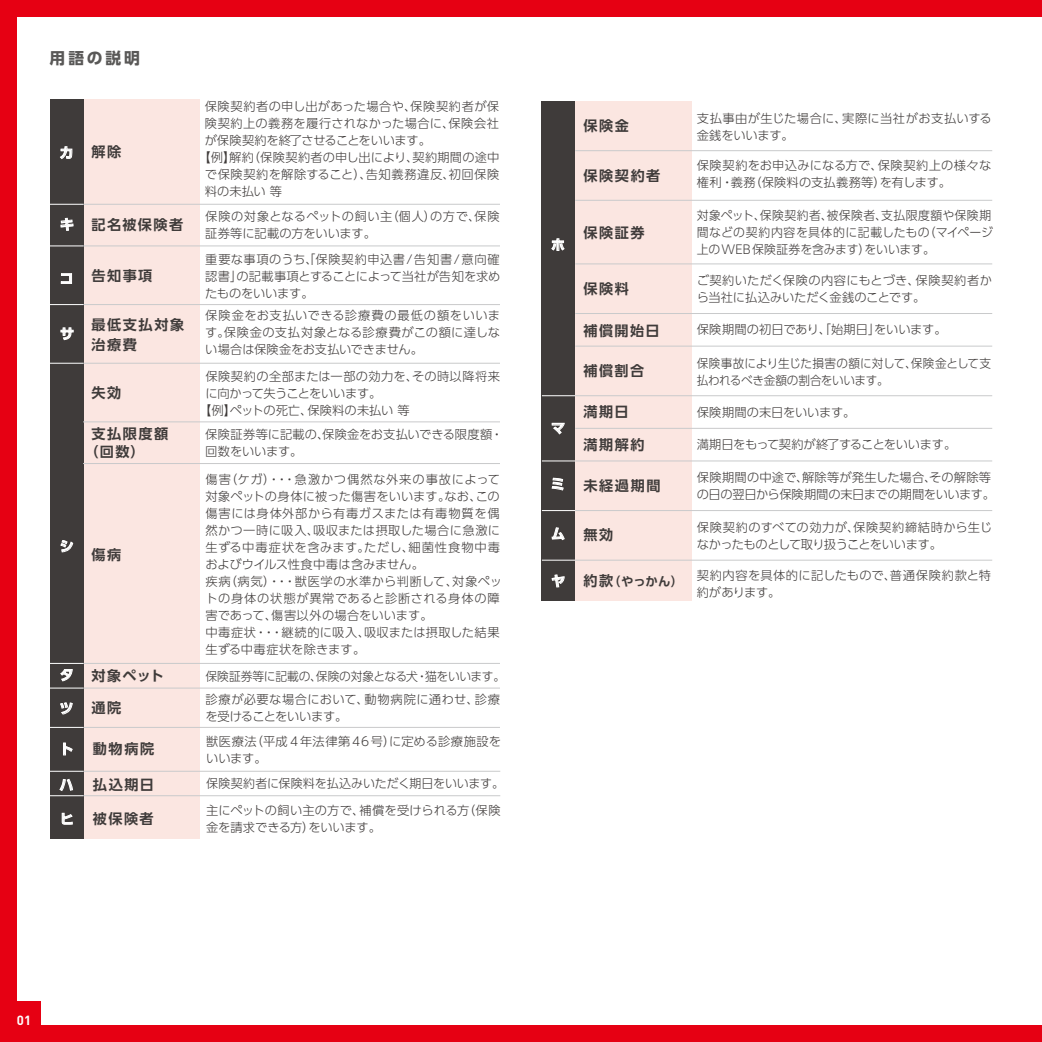
<style>
.page{position:relative;width:1042px;height:1042px;background:#e60013}
.page>*{position:absolute;margin:0;border:0;box-sizing:border-box;transform-origin:0 0}
.t1{font:700 15.75px "UD Shin Go Pro";letter-spacing:.18em;color:#595857}
.t2{font:700 14px/19.8px "UD Shin Go Pro De";letter-spacing:.11em;color:#3f3b3a}
.t3{font:700 13.83px "UD Shin Go Pro De";color:#fff}
.t4{font:700 13.12px "DIN Pro";color:#fff}
.t5{font:300 12.25px/17px "UD Shin Go Pro";letter-spacing:.015em;color:#3f3b3a}
.t6{font:300 12.25px/17px "UD Shin Go Pro";letter-spacing:-.015em;color:#3f3b3a}
.t7{font:300 12.25px/17px "UD Shin Go Pro";letter-spacing:-.005em;color:#3f3b3a}
.t8{font:300 12.25px/22.9px "UD Shin Go Pro";letter-spacing:.015em;color:#3f3b3a;scale:.96 1}
.t9{font:300 12.25px "UD Shin Go Pro";letter-spacing:.045em;color:#3f3b3a}
.t10{font:300 12.25px/17px "UD Shin Go Pro";letter-spacing:-.02em;color:#3f3b3a;scale:.95 1}
.t11{font:300 12.25px "UD Shin Go Pro";letter-spacing:.035em;color:#3f3b3a}
.t12{font:300 12.25px "UD Shin Go Pro";letter-spacing:-.03em;color:#3f3b3a}
.t13{font:300 12.25px "UD Shin Go Pro";letter-spacing:-.02em;color:#3f3b3a}
.t14{font:300 12.25px "UD Shin Go Pro";letter-spacing:-.045em;color:#3f3b3a}
.t15{font:300 12.25px "UD Shin Go Pro";letter-spacing:-.01em;color:#3f3b3a}
.t16{font:300 12.25px "UD Shin Go Pro";letter-spacing:-.025em;color:#3f3b3a}
.t17{font:700 12.25px "UD Shin Go Pro De";color:#3f3b3a}
.s1{font-size:14px}
</style>
<div class="page">
<div style="left:17px;top:17px;width:1025px;height:1007px;background:#fff"></div>
<div style="left:83px;top:99px;width:117px;height:739px;background:#fbe6e1"></div>
<div style="left:50px;top:99px;width:33px;height:739px;background:#3f3b3a"></div>
<div style="left:575px;top:101px;width:117px;height:499px;background:#fbe6e1"></div>
<div style="left:542px;top:101px;width:33px;height:499px;background:#3f3b3a"></div>
<svg style="left:60px;top:218px;width:14px;height:13px"></svg>
<svg style="left:60px;top:146px;width:12px;height:13px"></svg>
<svg style="left:61px;top:273px;width:11px;height:11px"></svg>
<svg style="left:61px;top:327px;width:13px;height:13px"></svg>
<svg style="left:551px;top:238px;width:14px;height:13px"></svg>
<svg style="left:552px;top:423px;width:13px;height:11px"></svg>
<svg style="left:552px;top:478px;width:12px;height:12px"></svg>
<svg style="left:552px;top:527px;width:13px;height:13px"></svg>
<svg style="left:552px;top:574px;width:12px;height:13px"></svg>
<hr style="left:83px;top:204px;width:417px;height:1px;background:#c9cacb">
<hr style="left:83px;top:771px;width:417px;height:1px;background:#c9cacb">
<hr style="left:575px;top:560px;width:417px;height:1px;background:#c9cacb">
<hr style="left:575px;top:428px;width:417px;height:1px;background:#c9cacb">
<hr style="left:575px;top:395px;width:417px;height:1px;background:#c9cacb">
<hr style="left:575px;top:346px;width:417px;height:1px;background:#c9cacb">
<hr style="left:575px;top:313px;width:417px;height:1px;background:#c9cacb">
<hr style="left:575px;top:263px;width:417px;height:1px;background:#c9cacb">
<hr style="left:575px;top:200px;width:417px;height:1px;background:#c9cacb">
<hr style="left:575px;top:150px;width:417px;height:1px;background:#c9cacb">
<hr style="left:575px;top:460px;width:417px;height:1px;background:#c9cacb">
<hr style="left:575px;top:510px;width:417px;height:1px;background:#c9cacb">
<hr style="left:542px;top:560px;width:33px;height:1px;background:#fff">
<hr style="left:542px;top:395px;width:33px;height:1px;background:#fff">
<hr style="left:542px;top:460px;width:33px;height:1px;background:#fff">
<hr style="left:542px;top:510px;width:33px;height:1px;background:#fff">
<hr style="left:83px;top:245px;width:417px;height:1px;background:#c9cacb">
<hr style="left:83px;top:304px;width:417px;height:1px;background:#c9cacb">
<hr style="left:50px;top:304px;width:33px;height:1px;background:#fff">
<hr style="left:50px;top:363px;width:33px;height:1px;background:#fff">
<hr style="left:50px;top:245px;width:33px;height:1px;background:#fff">
<hr style="left:50px;top:663px;width:33px;height:1px;background:#fff">
<hr style="left:50px;top:204px;width:33px;height:1px;background:#fff">
<hr style="left:83px;top:363px;width:417px;height:1px;background:#c9cacb">
<hr style="left:83px;top:421px;width:417px;height:1px;background:#c9cacb">
<hr style="left:83px;top:463px;width:417px;height:1px;background:#c9cacb">
<hr style="left:50px;top:727px;width:33px;height:1px;background:#fff">
<svg style="left:60px;top:540px;width:13px;height:12px"></svg>
<svg style="left:60px;top:669px;width:13px;height:12px"></svg>
<svg style="left:60px;top:702px;width:13px;height:12px"></svg>
<svg style="left:63px;top:742px;width:10px;height:13px"></svg>
<svg style="left:59px;top:779px;width:14px;height:12px"></svg>
<svg style="left:62px;top:813px;width:11px;height:12px"></svg>
<hr style="left:83px;top:795px;width:417px;height:1px;background:#c9cacb">
<hr style="left:50px;top:795px;width:33px;height:1px;background:#fff">
<hr style="left:50px;top:771px;width:33px;height:1px;background:#fff">
<hr style="left:50px;top:687px;width:33px;height:1px;background:#fff">
<hr style="left:83px;top:663px;width:417px;height:1px;background:#c9cacb">
<hr style="left:83px;top:687px;width:417px;height:1px;background:#c9cacb">
<hr style="left:83px;top:727px;width:417px;height:1px;background:#c9cacb">
<div style="left:0;top:1001px;width:41px;height:41px;background:#e60013"></div>
<p class="t1" style="left:50px;top:45px;width:92px">用語の説明</p>
<p class="t3" style="left:60px;top:141px;width:15px">カ</p>
<p class="t2" style="left:91px;top:142px;width:31px">解除</p>
<p class="t3" style="left:60px;top:213px;width:15px">キ</p>
<p class="t3" style="left:60px;top:267px;width:15px">コ</p>
<p class="t3" style="left:60px;top:322px;width:15px">サ</p>
<p class="t2" style="left:91px;top:214px;width:93px">記名被保険者</p>
<p class="t2" style="left:91px;top:266px;width:62px">告知事項</p>
<p class="t2" style="left:91px;top:314px;width:94px">最低支払対象治療費</p>
<p class="t2" style="left:91px;top:382px;width:31px">失効</p>
<p class="t2" style="left:84px;top:424px;width:85px;line-height:18px;text-indent:7px">支払限度額（回数）</p>
<p class="t3" style="left:60px;top:535px;width:15px">シ</p>
<p class="t2" style="left:91px;top:544px;width:31px">傷病</p>
<p class="t3" style="left:60px;top:663px;width:15px">タ</p>
<p class="t3" style="left:59px;top:697px;width:15px">ツ</p>
<p class="t3" style="left:59px;top:738px;width:15px">ト</p>
<p class="t3" style="left:59px;top:773px;width:15px">ハ</p>
<p class="t3" style="left:60px;top:807px;width:15px">ヒ</p>
<p class="t2" style="left:91px;top:665px;width:74px">対象ペット</p>
<p class="t2" style="left:91px;top:697px;width:31px">通院</p>
<p class="t2" style="left:93px;top:739px;width:63px">動物病院</p>
<p class="t2" style="left:93px;top:774px;width:63px">払込期日</p>
<p class="t2" style="left:93px;top:808px;width:62px">被保険者</p>
<p class="t11" style="left:205px;top:97px;width:296px">保険契約者の申し出があった場合や、保険契約者が保</p>
<p class="t5" style="left:205px;top:115px;width:296px">険契約上の義務を履行されなかった場合に、保険会社</p>
<p class="t13" style="left:205px;top:131px;width:228px">が保険契約を終了させることをいいます。</p>
<p class="t5" style="left:199px;top:149px;width:302px">【例】解約（保険契約者の申し出により、契約期間の途中</p>
<p class="t9" style="left:205px;top:165px;width:296px">で保険契約を解除すること）、告知義務違反、初回保険</p>
<p class="t5" style="left:205px;top:183px;width:79px">料の未払い 等</p>
<p class="t5" style="left:205px;top:207px;width:296px">保険の対象となるペットの飼い主（個人）の方で、保険証券等に記載の方をいいます。</p>
<p class="t9" style="left:205px;top:249px;width:296px">重要な事項のうち「保険契約申込書/告知書/意向確</p>
<p class="t6" style="left:205px;top:250px;width:297px;text-indent:100px">、<br>認書」の記載事項とすることによって当社が告知を求めたものをいいます。</p>
<p class="t5" style="left:205px;top:307px;width:296px;text-align:justify">保険金をお支払いできる診療費の最低の額をいいます。保険金の支払対象となる診療費がこの額に達しない場合は保険金をお支払いできません。</p>
<p class="t5" style="left:205px;top:367px;width:296px">保険契約の全部または一部の効力を、その時以降将来</p>
<p class="t14" style="left:205px;top:383px;width:178px">に向かって失うことをいいます。</p>
<p class="t5" style="left:199px;top:401px;width:212px">【例】ペットの死亡、保険料の未払い 等</p>
<p class="t7" style="left:205px;top:425px;width:299px">保険証券等に記載の、保険金をお支払いできる限度額・回数をいいます。</p>
<p class="t5" style="left:205px;top:470px;width:298px">傷害（ケガ）・・・急激かつ偶然な外来の事故によって対象ペットの身体に被った傷害をいいます。なお、この傷害には身体外部から有毒ガスまたは有毒物質を偶然かつ一時に吸入、吸収または摂取した場合に急激に生ずる中毒症状を含みます。ただし、細菌性食物中毒およびウイルス性食中毒は含みません。<br>疾病（病気）・・・獣医学の水準から判断して、対象ペットの身体の状態が異常であると診断される身体の障害であって、傷害以外の場合をいいます。<br>中毒症状・・・継続的に吸入、吸収または摂取した結果生ずる中毒症状を除きます。</p>
<p class="t8" style="left:205px;top:664px;width:314px">保険証券等に記載の、保険の対象となる犬・猫をいいます。診療が必要な場合において、動物病院に通わせ、診療</p>
<p class="t16" style="left:205px;top:706px;width:144px">を受けることをいいます。</p>
<p class="t5" style="left:206px;top:733px;width:296px">獣医療法（平成 4 年法律第46 号）に定める診療施設をいいます。</p>
<p class="t5" style="left:206px;top:770px;width:299px;line-height:26.6px">保険契約者に保険料を払込みいただく期日をいいます。主にペットの飼い主の方で、補償を受けられる方（保険</p>
<p class="t6" style="left:206px;top:818px;width:176px">金を請求できる方）をいいます。</p>
<p class="t3" style="left:551px;top:233px;width:15px">ホ</p>
<p class="t3" style="left:551px;top:417px;width:15px">マ</p>
<p class="t3" style="left:551px;top:473px;width:15px">ミ</p>
<p class="t3" style="left:551px;top:522px;width:15px">ム</p>
<p class="t3" style="left:551px;top:570px;width:15px">ヤ</p>
<p class="t2" style="left:583px;top:115px;width:47px">保険金</p>
<p class="t2" style="left:583px;top:165px;width:78px">保険契約者</p>
<p class="t2" style="left:583px;top:222px;width:63px">保険証券</p>
<p class="t2" style="left:583px;top:278px;width:47px">保険料</p>
<p class="t2" style="left:583px;top:320px;width:78px">補償開始日</p>
<p class="t2" style="left:583px;top:360px;width:62px">補償割合</p>
<p class="t2" style="left:583px;top:401px;width:47px">満期日</p>
<p class="t2" style="left:583px;top:434px;width:63px">満期解約</p>
<p class="t2" style="left:583px;top:475px;width:79px">未経過期間</p>
<p class="t2" style="left:583px;top:525px;width:31px">無効</p>
<p class="t17" style="left:583px;top:571px;width:101px"><span class="s1">約款</span>（やっかん）</p>
<p class="t5" style="left:697px;top:109px;width:296px">支払事由が生じた場合に、実際に当社がお支払いする金銭をいいます。</p>
<p class="t5" style="left:697px;top:157px;width:296px">保険契約をお申込みになる方で、保険契約上の様々な権利・義務（保険料の支払義務等）を有します。</p>
<p class="t5" style="left:697px;top:207px;width:298px">対象ペット、保険契約者、被保険者、支払限度額や保険期間などの契約内容を具体的に記載したもの（マイページ上のWEB保険証券を含みます）をいいます。</p>
<p class="t5" style="left:697px;top:271px;width:297px">ご契約いただく保険の内容にもとづき、保険契約者から当社に払込みいただく金銭のことです。</p>
<p class="t5" style="left:697px;top:321px;width:251px">保険期間の初日であり、「始期日」をいいます。</p>
<p class="t10" style="left:697px;top:355px;width:311px">保険事故により生じた損害の額に対して、保険金として支払われるべき金額の割合をいいます。</p>
<p class="t15" style="left:697px;top:403px;width:160px">保険期間の末日をいいます。</p>
<p class="t12" style="left:697px;top:434px;width:261px">満期日をもって契約が終了することをいいます。</p>
<p class="t7" style="left:697px;top:468px;width:300px">保険期間の中途で、解除等が発生した場合、その解除等の日の翌日から保険期間の末日までの期間をいいます。</p>
<p class="t6" style="left:697px;top:518px;width:297px">保険契約のすべての効力が、保険契約締結時から生じなかったものとして取り扱うことをいいます。</p>
<p class="t5" style="left:697px;top:566px;width:296px">契約内容を具体的に記したもので、普通保険約款と特約があります。</p>
<p class="t4" style="left:17px;top:1011px;width:16px">01</p>
</div>
